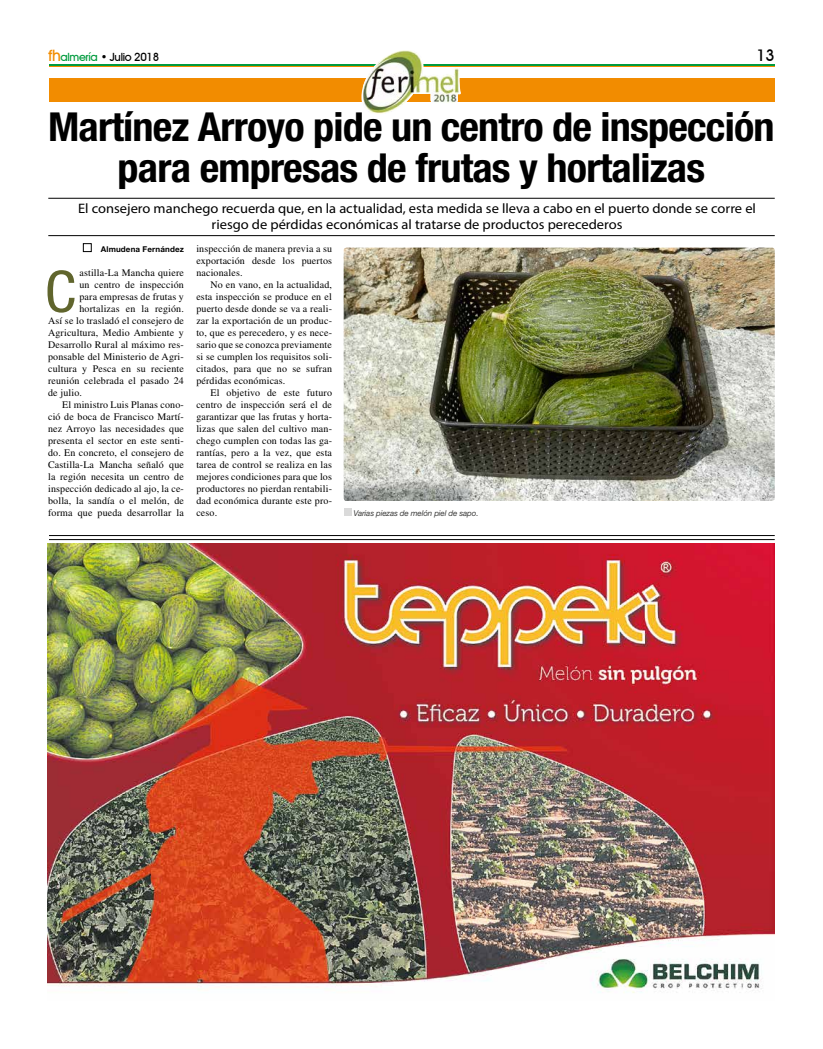
<style>
.page{position:relative;width:823px;height:1049px;background:#fff}
.page>*{position:absolute;margin:0;border:0;box-sizing:border-box;transform-origin:0 0}
.t1{font:condensed 57.3px "Helvetica Neue LT Std";color:#60652d;scale:1.06 1}
.t2{font:700 condensed 40px/41px "Helvetica Neue LT Std";letter-spacing:-.02em;color:#000;text-align:center;scale:1.06 1}
.t3{font:500 16px "Avant Garde IT Cby BT";color:#000}
.t4{font:13.7px/16.5px "Myriad Pro";color:#000;text-align:center;scale:1.06 1}
.t5{font:500 11.3px "Avant Garde IT Cby BT";letter-spacing:-.03em;color:#000}
.t6{font:10px/12px "Times LT Std";letter-spacing:.015em;color:#000;text-align:justify}
.t7{font:italic 8px "Helvetica Neue LT Std";letter-spacing:-.015em;color:#3c3c3b}
.t8{font:700 8px "Helvetica Neue LT Std";letter-spacing:.015em;color:#000}
.s1{font-size:15.7px;color:#f28c00}
.s2{color:#009b3e}
</style>
<div class="page">
<hr style="left:49px;top:65px;width:725px;height:1px;background:#009b3e">
<hr style="left:49px;top:67px;width:725px;height:1px;background:#f28c00">
<div style="left:49px;top:78px;width:725px;height:24px;background:#f28c00"></div>
<svg style="left:361px;top:64px;width:100px;height:38px"></svg>
<img style="left:363px;top:50px;width:96px;height:64px">
<img style="left:47px;top:544px;width:726px;height:449px">
<div style="left:83px;top:243px;width:8px;height:9px;border:1px solid #000"></div>
<hr style="left:49px;top:535px;width:725px;height:1px;background:#000">
<hr style="left:49px;top:539px;width:725px;height:1px;background:#000">
<hr style="left:48px;top:235px;width:726px;height:1px;background:#000">
<hr style="left:48px;top:198px;width:726px;height:1px;background:#000">
<img style="left:343px;top:248px;width:431px;height:253px">
<div style="left:343px;top:508px;width:8px;height:8px;background:#dadada"></div>
<p class="t5" style="left:48px;top:50px;width:112px"><span class="s1">fh</span><span class="s2">almería</span> • Julio 2018</p>
<h3 class="t3" style="left:756px;top:46px;width:20px">13</h3>
<h2 class="t2" style="left:48px;top:106px;width:686px">Martínez Arroyo pide un centro de inspección para empresas de frutas y hortalizas</h2>
<h3 class="t4" style="left:78px;top:200px;width:640px">El consejero manchego recuerda que, en la actualidad, esta medida se lleva a cabo en el puerto donde se corre el riesgo de pérdidas económicas al tratarse de productos perecederos</h3>
<p class="t6" style="left:196px;top:243px;width:137px">inspección de manera previa a su exportación desde los puertos nacionales.</p>
<p class="t6" style="left:196px;top:279px;width:137px;text-indent:14px">No en vano, en la actualidad, esta inspección se produce en el puerto desde donde se va a reali&shy;zar la exportación de un produc&shy;to, que es perecedero, y es nece&shy;sario que se conozca previamente si se cumplen los requisitos soli&shy;citados, para que no se sufran pérdidas económicas.</p>
<p class="t6" style="left:196px;top:387px;width:137px;text-indent:14px">El objetivo de este futuro centro de inspección será el de garantizar que las frutas y horta&shy;lizas que salen del cultivo man&shy;chego cumplen con todas las ga&shy;rantías, pero a la vez, que esta tarea de control se realiza en las mejores condiciones para que los productores no pierdan rentabili&shy;dad económica durante este pro&shy;ceso.</p>
<p class="t8" style="left:101px;top:244px;width:84px">Almudena Fernández</p>
<p class="t6" style="left:79px;top:267px;width:106px">astilla-La Mancha quiere</p>
<p class="t6" style="left:79px;top:279px;width:106px">un centro de inspección</p>
<p class="t6" style="left:79px;top:291px;width:106px">para empresas de frutas y</p>
<p class="t6" style="left:79px;top:303px;width:106px">hortalizas en la región.</p>
<p class="t6" style="left:48px;top:315px;width:137px">Así se lo trasladó el consejero de</p>
<p class="t6" style="left:48px;top:327px;width:137px">Agricultura, Medio Ambiente y</p>
<p class="t6" style="left:48px;top:339px;width:137px">Desarrollo Rural al máximo res-</p>
<p class="t6" style="left:48px;top:351px;width:137px">ponsable del Ministerio de Agri-</p>
<p class="t6" style="left:48px;top:363px;width:137px">cultura y Pesca en su reciente</p>
<p class="t6" style="left:48px;top:375px;width:137px">reunión celebrada el pasado 24</p>
<p class="t6" style="left:48px;top:387px;width:35px">de julio.</p>
<p class="t6" style="left:62px;top:399px;width:123px">El ministro Luis Planas cono-</p>
<p class="t6" style="left:48px;top:411px;width:137px">ció de boca de Francisco Martí-</p>
<p class="t6" style="left:48px;top:423px;width:137px">nez Arroyo las necesidades que</p>
<p class="t6" style="left:48px;top:435px;width:137px">presenta el sector en este senti-</p>
<p class="t6" style="left:48px;top:447px;width:137px">do. En concreto, el consejero de</p>
<p class="t6" style="left:48px;top:459px;width:137px">Castilla-La Mancha señaló que</p>
<p class="t6" style="left:48px;top:471px;width:137px">la región necesita un centro de</p>
<p class="t6" style="left:48px;top:483px;width:137px">inspección dedicado al ajo, la ce-</p>
<p class="t6" style="left:48px;top:495px;width:137px">bolla, la sandía o el melón, de</p>
<p class="t6" style="left:48px;top:507px;width:137px">forma que pueda desarrollar la</p>
<h1 class="t1" style="left:45px;top:258px;width:31px">C</h1>
<p class="t7" style="left:353px;top:509px;width:126px">Varias piezas de melón piel de sapo.</p>
</div>
